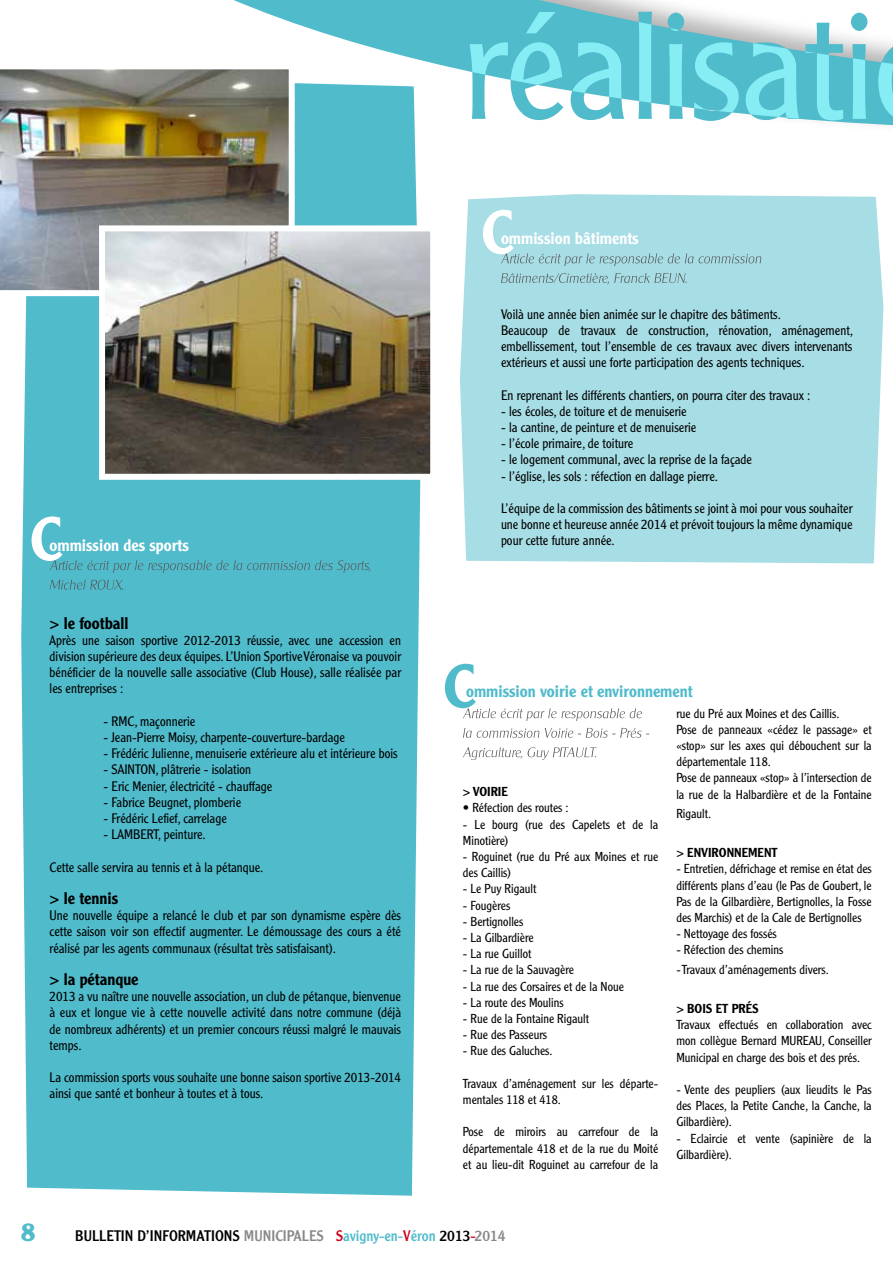
<style>
.page{position:relative;width:893px;height:1263px;background:#fff}
.page>*{position:absolute;margin:0;border:0;box-sizing:border-box;transform-origin:0 0}
.t1{font:500 60px "Clearface Gothic LH";color:#fff}
.t2{font:500 60px "Clearface Gothic LH";color:#50bbcb}
.t3{font:700 25.5px "Clearface Gothic LH";color:#50bbcb}
.t4{font:500 16.5px "Clearface Gothic LH";color:#fff}
.t5{font:500 16.5px "Clearface Gothic LH";color:#000}
.t6{font:500 16.5px "Clearface Gothic LH";color:#50bbcb}
.t7{font:15px "Clearface Gothic LH";color:#000}
.t8{font:300 13.5px/16.2px "Clearface Gothic LH";color:#000;text-align:justify}
.t9{font:300 12.75px/16.2px "Clearface Gothic LH";color:#000}
.t10{font:500 12.75px "Clearface Gothic LH";color:#000}
.s1{color:#87888a}
.s2{color:#cd071e}
.s3{color:#50bbcb}
</style>
<div class="page">
<svg style="left:234px;top:0;width:659px;height:126px"></svg>
<svg style="left:469px;top:12px;width:424px;height:109px"></svg>
<div style="left:460px;top:194px;width:423px;height:369px;background:#a7dde5"></div>
<div style="left:21px;top:79px;width:400px;height:1117px;background:#50bbcb"></div>
<svg style="left:50px;top:560px;width:320px;height:13px;background:#50adbb"></svg>
<svg style="left:50px;top:580px;width:73px;height:10px"></svg>
<img style="left:0;top:63px;width:295px;height:233px">
<img style="left:106px;top:232px;width:323px;height:241px">
<div style="left:99px;top:225px;width:337px;height:255px;border:6px solid #fff"></div>
<svg style="left:501px;top:254px;width:260px;height:12px;background:#9bc9d0"></svg>
<svg style="left:501px;top:273px;width:186px;height:12px;background:#9ac7ce"></svg>
<svg style="left:463px;top:708px;width:179px;height:13px"></svg>
<svg style="left:463px;top:728px;width:186px;height:10px"></svg>
<svg style="left:463px;top:747px;width:133px;height:13px"></svg>
<h1 class="t1" style="left:30px;top:502px;width:34px">C</h1>
<p class="t4" style="left:50px;top:534px;width:141px">ommission des sports</p>
<p class="t5" style="left:50px;top:612px;width:80px">&gt; le football</p>
<p class="t8" style="left:50px;top:632px;width:353px">Après une saison sportive 2012-2013 réussie, avec une accession en division supérieure des deux équipes. L’Union Sportive Véronaise va pouvoir bénéficier de la nouvelle salle associative (Club House), salle réalisée par les entreprises :</p>
<p class="t8" style="left:104px;top:713px;width:93px">- RMC, maçonnerie</p>
<p class="t8" style="left:104px;top:729px;width:243px">- Jean-Pierre Moisy, charpente-couverture-bardage</p>
<p class="t8" style="left:104px;top:745px;width:296px">- Frédéric Julienne, menuiserie extérieure alu et intérieure bois</p>
<p class="t8" style="left:104px;top:761px;width:149px">- SAINTON, plâtrerie - isolation</p>
<p class="t8" style="left:104px;top:778px;width:170px">- Eric Menier, électricité - chauffage</p>
<p class="t8" style="left:104px;top:794px;width:139px">- Fabrice Beugnet, plomberie</p>
<p class="t8" style="left:104px;top:810px;width:125px">- Frédéric Lefief, carrelage</p>
<p class="t8" style="left:104px;top:826px;width:104px">- LAMBERT, peinture.</p>
<p class="t8" style="left:50px;top:859px;width:215px">Cette salle servira au tennis et à la pétanque.</p>
<p class="t5" style="left:50px;top:888px;width:70px">&gt; le tennis</p>
<p class="t8" style="left:50px;top:907px;width:353px">Une nouvelle équipe a relancé le club et par son dynamisme espère dès cette saison voir son effectif augmenter. Le démoussage des cours a été réalisé par les agents communaux (résultat très satisfaisant).</p>
<p class="t5" style="left:50px;top:969px;width:90px">&gt; la pétanque</p>
<p class="t8" style="left:50px;top:988px;width:353px">2013 a vu naître une nouvelle association, un club de pétanque, bienvenue à eux et longue vie à cette nouvelle activité dans notre commune (déjà de nombreux adhérents) et un premier concours réussi malgré le mauvais temps.</p>
<p class="t8" style="left:50px;top:1069px;width:353px">La commission sports vous souhaite une bonne saison sportive 2013-2014 ainsi que santé et bonheur à toutes et à tous.</p>
<h1 class="t1" style="left:481px;top:195px;width:34px">C</h1>
<p class="t4" style="left:501px;top:228px;width:139px">ommission bâtiments</p>
<p class="t8" style="left:501px;top:306px;width:354px;text-align:left">Voilà une année bien animée sur le chapitre des bâtiments.<br>Beaucoup de travaux de construction, rénovation, aménagement, embellissement, tout l’ensemble de ces travaux avec divers intervenants extérieurs et aussi une forte participation des agents techniques.</p>
<p class="t8" style="left:501px;top:387px;width:311px">En reprenant les différents chantiers, on pourra citer des travaux :</p>
<p class="t8" style="left:501px;top:403px;width:187px">- les écoles, de toiture et de menuiserie</p>
<p class="t8" style="left:501px;top:419px;width:197px">- la cantine, de peinture et de menuiserie</p>
<p class="t8" style="left:501px;top:435px;width:134px">- l’école primaire, de toiture</p>
<p class="t8" style="left:501px;top:451px;width:253px">- le logement communal, avec la reprise de la façade</p>
<p class="t8" style="left:501px;top:468px;width:218px">- l’église, les sols : réfection en dallage pierre.</p>
<p class="t8" style="left:501px;top:500px;width:353px">L’équipe de la commission des bâtiments se joint à moi pour vous souhaiter une bonne et heureuse année 2014 et prévoit toujours la même dynamique pour cette future année.</p>
<h1 class="t2" style="left:443px;top:649px;width:34px">C</h1>
<p class="t6" style="left:466px;top:681px;width:228px">ommission voirie et environnement</p>
<p class="t9" style="left:676px;top:705px;width:197px">rue du Pré aux Moines et des Caillis.<br>Pose de panneaux «cédez le passage» et «stop» sur les axes qui débouchent sur la départementale 118.<br>Pose de panneaux «stop» à l’intersection de la rue de la Halbardière et de la Fontaine</p>
<p class="t9" style="left:676px;top:805px;width:36px">Rigault.</p>
<p class="t10" style="left:676px;top:845px;width:103px">&gt; ENVIRONNEMENT</p>
<p class="t9" style="left:676px;top:861px;width:197px;text-align:justify">- Entretien, défrichage et remise en état des différents plans d’eau (le Pas de Goubert, le Pas de la Gilbardière, Bertignolles, la Fosse des Marchis) et de la Cale de Bertignolles</p>
<p class="t9" style="left:676px;top:926px;width:102px">- Nettoyage des fossés</p>
<p class="t9" style="left:676px;top:942px;width:108px">- Réfection des chemins</p>
<p class="t9" style="left:676px;top:961px;width:154px">- Travaux d’aménagements divers.</p>
<p class="t10" style="left:676px;top:1000px;width:84px">&gt; BOIS ET PRÉS</p>
<p class="t9" style="left:676px;top:1016px;width:197px;text-align:justify">Travaux effectués en collaboration avec mon collègue Bernard MUREAU, Conseiller Municipal en charge des bois et des prés.</p>
<p class="t9" style="left:676px;top:1081px;width:197px;text-align:justify">- Vente des peupliers (aux lieudits le Pas des Places, la Petite Canche, la Canche, la Gilbardière).</p>
<p class="t9" style="left:676px;top:1130px;width:197px">- Eclaircie et vente (sapinière de la<br>Gilbardière).</p>
<p class="t10" style="left:463px;top:784px;width:46px">&gt; VOIRIE</p>
<p class="t9" style="left:463px;top:800px;width:107px">• Réfection des routes :</p>
<p class="t9" style="left:463px;top:816px;width:197px">- Le bourg (rue des Capelets et de la<br>Minotière)</p>
<p class="t9" style="left:463px;top:848px;width:197px">- Roguinet (rue du Pré aux Moines et rue des Caillis)</p>
<p class="t9" style="left:463px;top:881px;width:75px">- Le Puy Rigault</p>
<p class="t9" style="left:463px;top:897px;width:49px">- Fougères</p>
<p class="t9" style="left:463px;top:913px;width:62px">- Bertignolles</p>
<p class="t9" style="left:463px;top:929px;width:72px">- La Gilbardière</p>
<p class="t9" style="left:463px;top:946px;width:70px">- La rue Guillot</p>
<p class="t9" style="left:463px;top:962px;width:113px">- La rue de la Sauvagère</p>
<p class="t9" style="left:463px;top:978px;width:162px">- La rue des Corsaires et de la Noue</p>
<p class="t9" style="left:463px;top:994px;width:102px">- La route des Moulins</p>
<p class="t9" style="left:463px;top:1010px;width:128px">- Rue de la Fontaine Rigault</p>
<p class="t9" style="left:463px;top:1027px;width:86px">- Rue des Passeurs</p>
<p class="t9" style="left:463px;top:1043px;width:91px">- Rue des Galuches.</p>
<p class="t9" style="left:463px;top:1075px;width:197px">Travaux d’aménagement sur les départe&shy;mentales 118 et 418.</p>
<p class="t9" style="left:463px;top:1124px;width:197px;text-align:justify">Pose de miroirs au carrefour de la départementale 418 et de la rue du Moité et au lieu-dit Roguinet au carrefour de la</p>
<h2 class="t3" style="left:21px;top:1217px;width:16px">8</h2>
<p class="t7" style="left:75px;top:1226px;width:432px">BULLETIN D’INFORMATIONS <span class="s1">MUNICIPALES</span> <span class="s2">S</span><span class="s3">avigny-en-</span><span class="s2">V</span><span class="s3">éron</span> 2013<span class="s2">-</span><span class="s1">2014</span></p>
</div>
